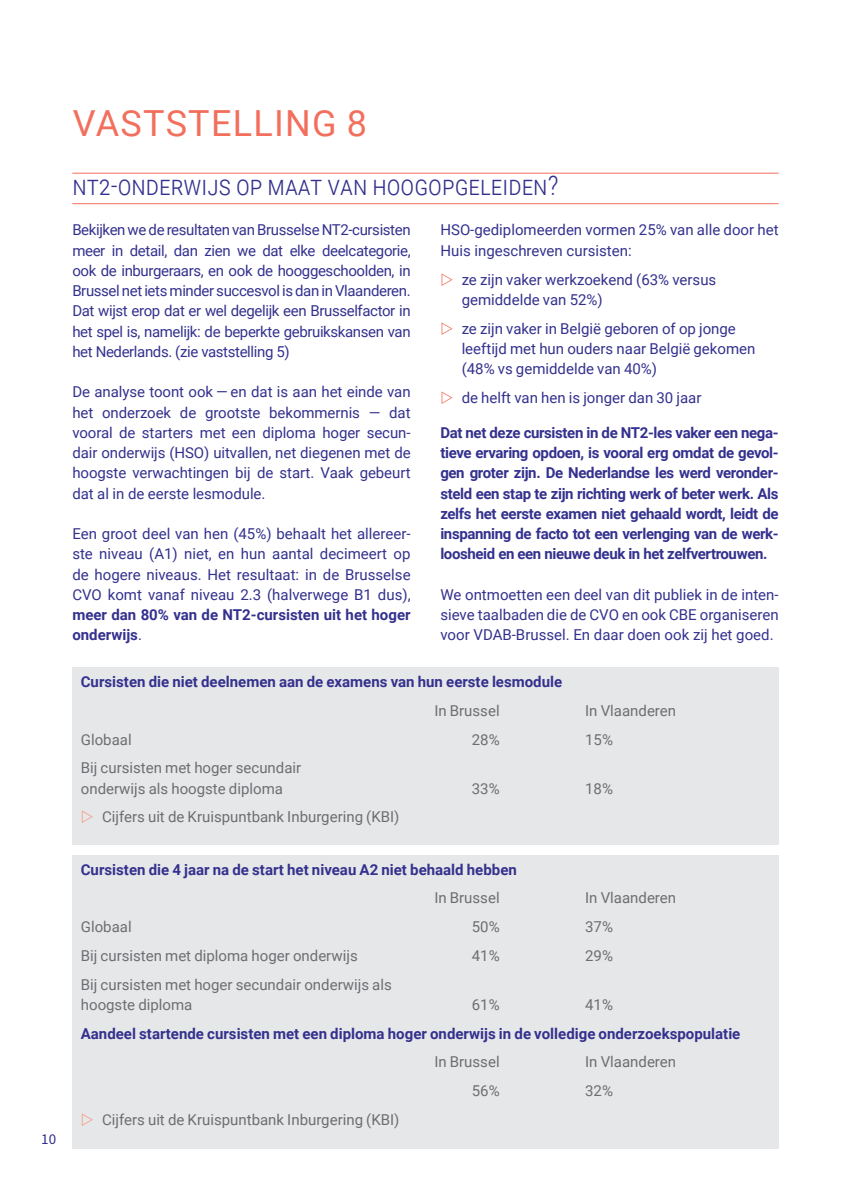
<style>
.page{position:relative;width:851px;height:1178px;background:#fff}
.page>*{position:absolute;margin:0;border:0;box-sizing:border-box;transform-origin:0 0}
.t1{font:36px "Roboto";letter-spacing:.035em;color:#f36f5d}
.t2{font:300 27px "Roboto Condensed";color:#34318e}
.t3{font:15px/20.2px "Roboto";color:#34318e;text-align:justify}
.t4{font:700 15px/20.2px "Roboto";color:#34318e}
.t5{font:15px/20.2px "Roboto";color:#6d6e71}
.t6{font:15px "Source Sans Pro";color:#34318e}
.s1{font-weight:400}
</style>
<div class="page">
<hr style="left:72px;top:173px;width:706px;height:1px;background:#f36f5d">
<hr style="left:72px;top:203px;width:706px;height:1px;background:#f36f5d">
<div style="left:72px;top:667px;width:706px;height:178px;background:#e6e7e8"></div>
<div style="left:72px;top:855px;width:706px;height:293px;background:#e6e7e8"></div>
<p class="t6" style="left:41px;top:1128px;width:16px">10</p>
<h1 class="t1" style="left:73px;top:98px;width:295px">VASTSTELLING 8</h1>
<h2 class="t2" style="left:72px;top:166px;width:487px">NT2-onderwijs op maat van hoogopgeleiden?</h2>
<p class="t3" style="left:72px;top:219px;width:340px">Bekijken we de resultaten van Brusselse NT2-cursisten meer in detail, dan zien we dat elke deelcategorie, ook de inburgeraars, en ook de hooggeschoolden, in Brussel net iets minder succesvol is dan in Vlaanderen.<br>Dat wijst erop dat er wel degelijk een Brusselfactor in het spel is, namelijk: de beperkte gebruikskansen van het Nederlands. (zie vaststelling 5)</p>
<p class="t3" style="left:72px;top:381px;width:340px">De analyse toont ook — en dat is aan het einde van het onderzoek de grootste bekommernis — dat vooral de starters met een diploma hoger secun&shy;dair onderwijs (HSO) uitvallen, net diegenen met de hoogste verwachtingen bij de start. Vaak gebeurt dat al in de eerste lesmodule.</p>
<p class="t3" style="left:72px;top:523px;width:340px">Een groot deel van hen (45%) behaalt het allereer&shy;ste niveau (A1) niet, en hun aantal decimeert op de hogere niveaus. Het resultaat: in de Brusselse CVO komt vanaf niveau 2.3 (halverwege B1 dus),</p>
<p class="t4" style="left:72px;top:604px;width:340px">meer dan 80% van de NT2-cursisten uit het hoger onderwijs<span class="s1">.</span></p>
<p class="t3" style="left:440px;top:219px;width:340px">HSO-gediplomeerden vormen 25% van alle door het<br>Huis ingeschreven cursisten:</p>
<p class="t3" style="left:461px;top:269px;width:256px">ze zijn vaker werkzoekend (63% versus gemiddelde van 52%)</p>
<p class="t3" style="left:461px;top:318px;width:295px;text-align:left">ze zijn vaker in België geboren of op jonge leeftijd met hun ouders naar België gekomen (48% vs gemiddelde van 40%)</p>
<p class="t3" style="left:461px;top:387px;width:241px">de helft van hen is jonger dan 30 jaar</p>
<p class="t4" style="left:440px;top:422px;width:340px;text-align:justify">Dat net deze cursisten in de NT2-les vaker een nega&shy;tieve ervaring opdoen, is vooral erg omdat de gevol&shy;gen groter zijn. De Nederlandse les werd veronder&shy;steld een stap te zijn richting werk of beter werk. Als zelfs het eerste examen niet gehaald wordt, leidt de inspanning de facto tot een verlenging van de werk&shy;loosheid en een nieuwe deuk in het zelfvertrouwen.</p>
<p class="t3" style="left:440px;top:584px;width:340px">We ontmoetten een deel van dit publiek in de inten&shy;sieve taalbaden die de CVO en ook CBE organiseren voor VDAB-Brussel. En daar doen ook zij het goed.</p>
<p class="t4" style="left:81px;top:671px;width:483px">Cursisten die niet deelnemen aan de examens van hun eerste lesmodule</p>
<p class="t5" style="left:434px;top:700px;width:67px">In Brussel</p>
<p class="t5" style="left:585px;top:700px;width:92px">In Vlaanderen</p>
<p class="t5" style="left:81px;top:729px;width:52px">Globaal</p>
<p class="t5" style="left:471px;top:729px;width:29px">28%</p>
<p class="t5" style="left:585px;top:729px;width:29px">15%</p>
<p class="t5" style="left:81px;top:757px;width:222px">Bij cursisten met hoger secundair onderwijs als hoogste diploma</p>
<p class="t5" style="left:471px;top:778px;width:29px">33%</p>
<p class="t5" style="left:585px;top:778px;width:29px">18%</p>
<p class="t5" style="left:102px;top:806px;width:299px">Cijfers uit de Kruispuntbank Inburgering (KBI)</p>
<p class="t4" style="left:81px;top:858px;width:437px">Cursisten die 4 jaar na de start het niveau A2 niet behaald hebben</p>
<p class="t5" style="left:434px;top:887px;width:67px">In Brussel</p>
<p class="t5" style="left:585px;top:887px;width:92px">In Vlaanderen</p>
<p class="t5" style="left:81px;top:916px;width:52px">Globaal</p>
<p class="t5" style="left:471px;top:916px;width:29px">50%</p>
<p class="t5" style="left:585px;top:916px;width:29px">37%</p>
<p class="t5" style="left:81px;top:945px;width:278px">Bij cursisten met diploma hoger onderwijs</p>
<p class="t5" style="left:471px;top:945px;width:29px">41%</p>
<p class="t5" style="left:585px;top:945px;width:29px">29%</p>
<p class="t5" style="left:81px;top:973px;width:312px">Bij cursisten met hoger secundair onderwijs als hoogste diploma</p>
<p class="t5" style="left:471px;top:994px;width:29px">61%</p>
<p class="t5" style="left:585px;top:994px;width:29px">41%</p>
<p class="t4" style="left:81px;top:1022px;width:661px">Aandeel startende cursisten met een diploma hoger onderwijs in de volledige onderzoekspopulatie</p>
<p class="t5" style="left:434px;top:1051px;width:67px">In Brussel</p>
<p class="t5" style="left:585px;top:1051px;width:92px">In Vlaanderen</p>
<p class="t5" style="left:471px;top:1080px;width:29px">56%</p>
<p class="t5" style="left:585px;top:1080px;width:29px">32%</p>
<p class="t5" style="left:102px;top:1109px;width:299px">Cijfers uit de Kruispuntbank Inburgering (KBI)</p>
</div>
